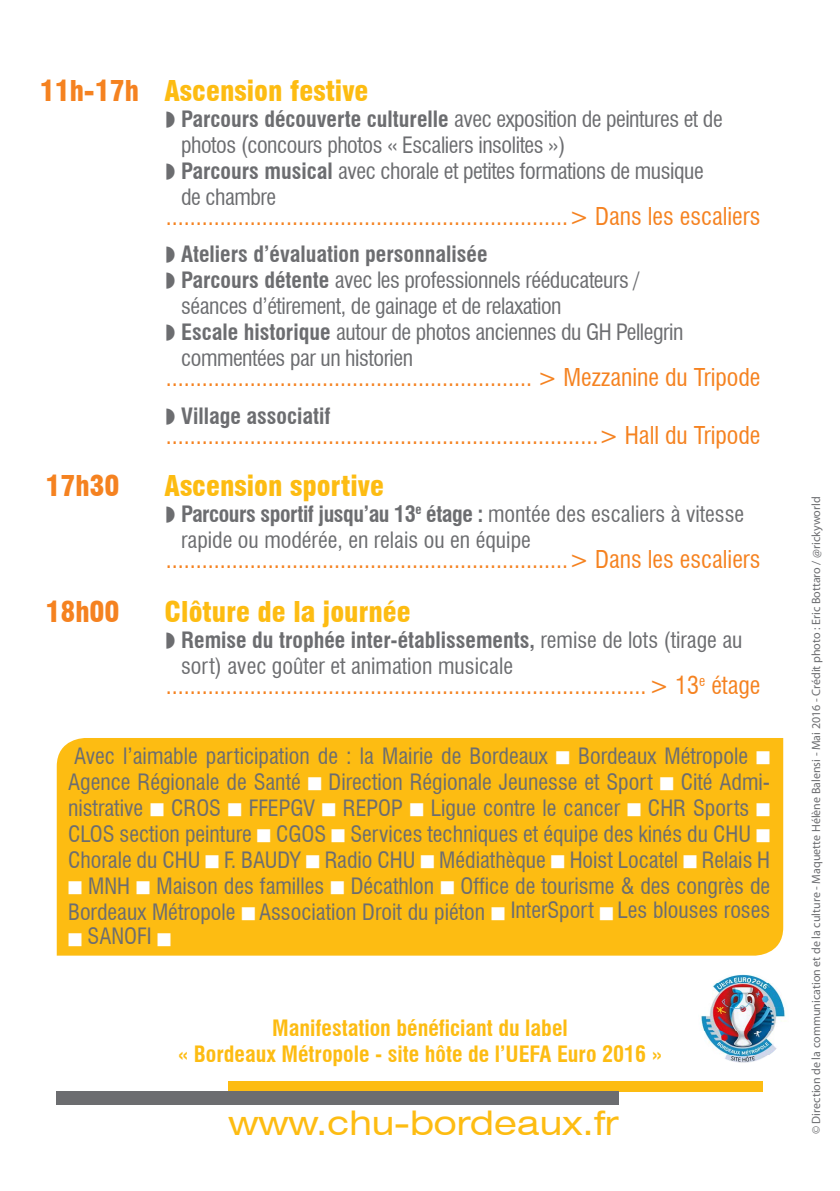
<style>
.page{position:relative;width:840px;height:1191px;background:#fff}
.page>*{position:absolute;margin:0;border:0;box-sizing:border-box;transform-origin:0 0}
.t1{font:expanded 34px "Swiss 721 BT";color:#fdbc12}
.t2{font:900 condensed 28px "Swiss 721 BT";color:#fdbc12}
.t3{font:900 condensed 28px "Swiss 721 BT";color:#f58220}
.t4{font:condensed 24px "Swiss 721 BT";color:#f58220}
.t5{font:condensed 22px/26px "Swiss 721 BT";letter-spacing:-.02em;color:#6c6d70}
.t6{font:condensed 22px/26px "Swiss 721 BT";color:#6c6d70}
.t7{font:700 condensed 22px/26px "Swiss 721 BT";color:#fdbc12;text-align:center}
.t8{font:700 condensed 22px "Swiss 721 BT";color:#6c6d70}
.t9{font:12px "Myriad Pro";color:#6c6d70}
.s1{color:#f58220}
.s2{font-weight:700}
.s3{color:#fff}
</style>
<div class="page">
<div style="left:57px;top:738px;width:725px;height:217px;background:#fdbc12"></div>
<img style="left:716px;top:974px;width:52px;height:9px">
<img style="left:711px;top:983px;width:74px;height:24px">
<img style="left:701px;top:1007px;width:85px;height:24px">
<img style="left:704px;top:1031px;width:73px;height:24px">
<img style="left:725px;top:1055px;width:43px;height:8px">
<div style="left:228px;top:1081px;width:534px;height:10px;background:#fdbc12"></div>
<div style="left:56px;top:1091px;width:562px;height:13px;background:#6c6d70"></div>
<p class="t2" style="left:40px;top:74px;width:330px"><span class="s1">11h-17h</span> Ascension festive</p>
<p class="t5" style="left:181px;top:106px;width:543px"><span class="s2">Parcours découverte culturelle</span> avec exposition de peintures et de photos (concours photos « Escaliers insolites »)<br><span class="s2">Parcours musical</span> avec chorale et petites formations de musique de chambre</p>
<p class="t4" style="left:166px;top:202px;width:596px">...................................................................&gt; Dans les escaliers</p>
<p class="t5" style="left:181px;top:241px;width:503px"><span class="s2">Ateliers d’évaluation personnalisée<br>Parcours détente</span> avec les professionnels rééducateurs / séances d’étirement, de gainage et de relaxation<br><span class="s2">Escale historique</span> autour de photos anciennes du GH Pellegrin commentées par un historien</p>
<p class="t4" style="left:166px;top:363px;width:595px">............................................................. &gt; Mezzanine du Tripode</p>
<p class="t8" style="left:181px;top:402px;width:151px">Village associatif</p>
<p class="t4" style="left:166px;top:420px;width:595px">........................................................................&gt; Hall du Tripode</p>
<p class="t3" style="left:45px;top:468px;width:76px">17h30</p>
<p class="t2" style="left:164px;top:468px;width:221px">Ascension sportive</p>
<p class="t6" style="left:181px;top:500px;width:564px"><span class="s2">Parcours sportif jusqu’au 13</span><sup>e</sup> <span class="s2">étage :</span> montée des escaliers à vitesse rapide ou modérée, en relais ou en équipe</p>
<p class="t4" style="left:166px;top:544px;width:596px">...................................................................&gt; Dans les escaliers</p>
<p class="t3" style="left:45px;top:595px;width:76px">18h00</p>
<p class="t2" style="left:164px;top:595px;width:248px">Clôture de la journée</p>
<p class="t6" style="left:181px;top:627px;width:562px"><span class="s2">Remise du trophée inter-établissements,</span> remise de lots (tirage au sort) avec goûter et animation musicale</p>
<p class="t4" style="left:166px;top:671px;width:595px">................................................................................&gt; 13<sup>e</sup> étage</p>
<p class="t5" style="left:68px;top:743px;width:703px;text-align:justify">Avec l’aimable participation de : la Mairie de Bordeaux <span class="s3">■</span> Bordeaux Métropole <span class="s3">■ </span>Agence Régionale de Santé <span class="s3">■</span> Direction Régionale Jeunesse et Sport <span class="s3">■</span> Cité Admi&shy;nistrative <span class="s3">■</span> CROS <span class="s3">■</span> FFEPGV <span class="s3">■</span> REPOP <span class="s3">■</span> Ligue contre le cancer <span class="s3">■</span> CHR Sports <span class="s3">■ </span>CLOS section peinture <span class="s3">■</span> CGOS <span class="s3">■</span> Services techniques et équipe des kinés du CHU <span class="s3">■ </span>Chorale du CHU <span class="s3">■</span> F. BAUDY <span class="s3">■</span> Radio CHU <span class="s3">■</span> Médiathèque <span class="s3">■</span> Hoist Locatel <span class="s3">■</span> Relais H</p>
<p class="t6" style="left:68px;top:873px;width:703px"><span class="s3">■</span> MNH <span class="s3">■</span> Maison des familles <span class="s3">■</span> Décathlon <span class="s3">■</span> Office de tourisme &amp; des congrès de<br>Bordeaux Métropole <span class="s3">■</span> Association Droit du piéton <span class="s3">■</span> InterSport <span class="s3">■</span> Les blouses roses</p>
<p class="t5" style="left:68px;top:923px;width:104px"><span class="s3">■</span> SANOFI <span class="s3">■</span></p>
<p class="t7" style="left:178px;top:1015px;width:486px">Manifestation bénéficiant du label<br>« Bordeaux Métropole - site hôte de l’UEFA Euro 2016 »</p>
<h1 class="t1" style="left:228px;top:1102px;width:391px">www.chu-bordeaux.fr</h1>
<p class="t9" style="left:808px;top:1134px;width:639px;rotate:-90deg">© Direction de la communication et de la culture - Maquette Hélène Balensi - Mai 2016 - Crédit photo : Eric Bottaro / @rickyworld</p>
</div>
